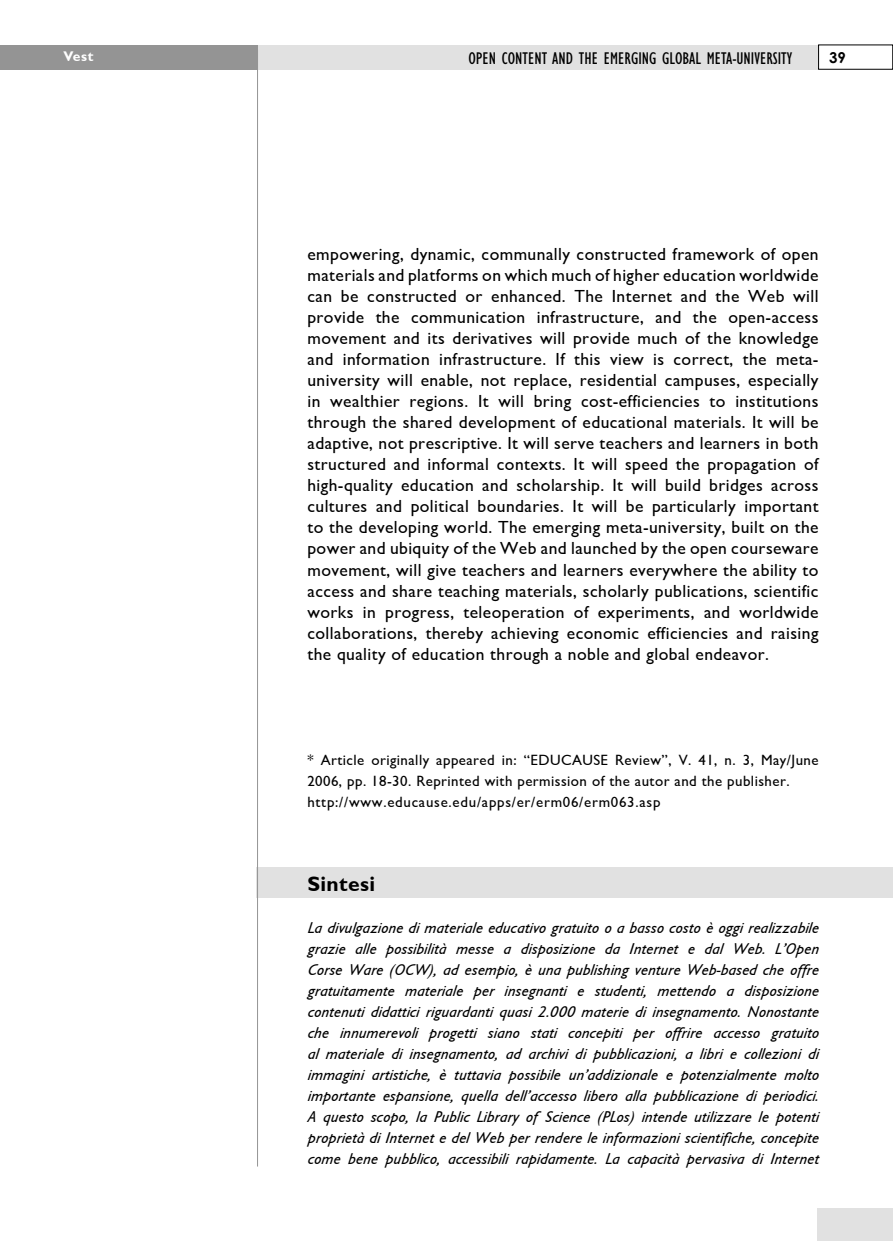
<style>
.page{position:relative;width:893px;height:1241px;background:#fff}
.page>*{position:absolute;margin:0;border:0;box-sizing:border-box;transform-origin:0 0}
.t1{font:700 21px "Formamente";letter-spacing:.02em;color:#000}
.t2{font:17.5px/21px "Formamente";letter-spacing:.025em;color:#000;text-align:justify}
.t3{font:condensed 17.5px "Gill Sans";color:#000}
.t4{font:italic 15.75px/21px "Formamente";letter-spacing:.02em;color:#000;text-align:justify}
.t5{font:700 15.05px "Century Gothic";color:#000}
.t6{font:14.88px/21px "Formamente";letter-spacing:.03em;color:#000}
.t7{font:700 14px "Formamente";color:#fff}
</style>
<div class="page">
<div style="left:257px;top:867px;width:636px;height:31px;background:#e1e1e1"></div>
<div style="left:228px;top:45px;width:591px;height:24px;background:#e1e1e1"></div>
<div style="left:0;top:45px;width:258px;height:24px;background:#949494"></div>
<hr style="left:257px;top:50px;width:1px;height:1116px;background:#949494">
<div style="left:817px;top:1208px;width:76px;height:32px;background:#e1e1e1"></div>
<p class="t7" style="left:63px;top:48px;width:32px">Vest</p>
<p class="t3" style="left:468px;top:48px;width:325px">OPEN CONTENT AND THE EMERGING GLOBAL META-UNIVERSITY</p>
<p class="t5" style="left:829px;top:48px;width:18px">39</p>
<p class="t2" style="left:307px;top:244px;width:513px">empowering, dynamic, communally constructed framework of open materials and platforms on which much of higher education worldwide can be constructed or enhanced. The Internet and the Web will provide the communication infrastructure, and the open-access movement and its derivatives will provide much of the knowledge and information infrastructure. If this view is correct, the meta&shy;university will enable, not replace, residential campuses, especially in wealthier regions. It will bring cost-efficiencies to institutions through the shared development of educational materials. It will be adaptive, not prescriptive. It will serve teachers and learners in both structured and informal contexts. It will speed the propagation of high-quality education and scholarship. It will build bridges across cultures and political boundaries. It will be particularly important to the developing world. The emerging meta-university, built on the power and ubiquity of the Web and launched by the open courseware movement, will give teachers and learners everywhere the ability to access and share teaching materials, scholarly publications, scientific works in progress, teleoperation of experiments, and worldwide collaborations, thereby achieving economic efficiencies and raising the quality of education through a noble and global endeavor.</p>
<p class="t6" style="left:307px;top:749px;width:513px">* Article originally appeared in: “EDUCAUSE Review”, V. 41, n. 3, May/June<br>2006, pp. 18-30. Reprinted with permission of the autor and the publisher. http://www.educause.edu/apps/er/erm06/erm063.asp</p>
<p class="t1" style="left:307px;top:870px;width:69px">Sintesi</p>
<p class="t4" style="left:307px;top:917px;width:516px">La divulgazione di materiale educativo gratuito o a basso costo è oggi realizzabile grazie alle possibilità messe a disposizione da Internet e dal Web. L’Open Corse Ware (OCW), ad esempio, è una publishing venture Web-based che offre gratuitamente materiale per insegnanti e studenti, mettendo a disposizione contenuti didattici riguardanti quasi 2.000 materie di insegnamento. Nonostante che innumerevoli progetti siano stati concepiti per offrire accesso gratuito al materiale di insegnamento, ad archivi di pubblicazioni, a libri e collezioni di immagini artistiche, è tuttavia possibile un’addizionale e potenzialmente molto importante espansione, quella dell’accesso libero alla pubblicazione di periodici.<br>A questo scopo, la Public Library of Science (PLos) intende utilizzare le potenti proprietà di Internet e del Web per rendere le informazioni scientifiche, concepite come bene pubblico, accessibili rapidamente. La capacità pervasiva di Internet</p>
</div>
